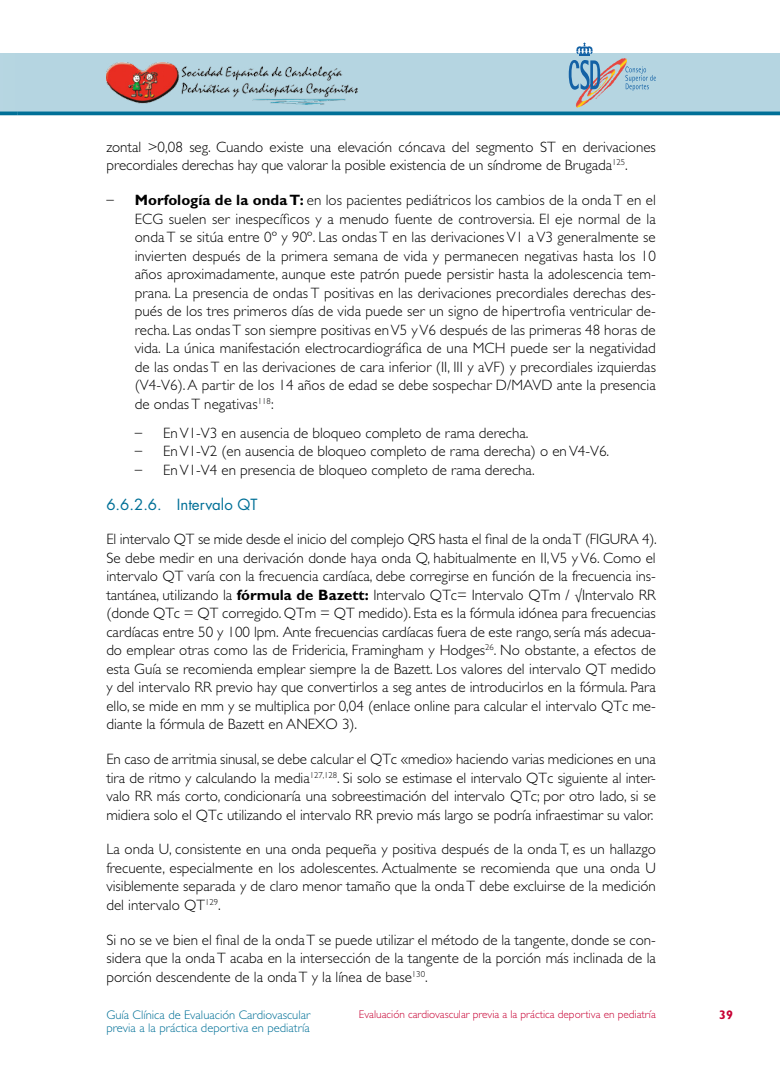
<style>
.page{position:relative;width:780px;height:1088px;background:#fff}
.page>*{position:absolute;margin:0;border:0;box-sizing:border-box;transform-origin:0 0}
.GENERAL-PARRAFO-1{font:300 15px/18.5px "Gill Sans Std";color:#000;text-align:justify}
.GENERAL-LISTA-UL-GUI{font:300 15px/18.5px "Gill Sans Std";color:#000;text-align:justify}
.GENERAL-NIVEL-4{font:15px "Futura Std";color:#007097}
.t1{font:300 12.5px/13.8px "Gill Sans Std";color:#007097}
.t2{font:700 12.5px "Gill Sans Std";color:#c70033}
.t3{font:300 11.25px "Gill Sans Std";color:#c70033}
.s1{font-family:"Futura Std"}
.s2{font-weight:700}
</style>
<div class="page">
<div style="left:0;top:53px;width:18px;height:60px;background:#b6d6e1"></div>
<div style="left:18px;top:53px;width:762px;height:60px;background:#b5d5e1"></div>
<img style="left:106px;top:62px;width:251px;height:42px">
<svg style="left:568px;top:43px;width:88px;height:65px"></svg>
<hr style="left:0;top:112px;width:18px;height:3px;background:#007097">
<hr style="left:18px;top:112px;width:762px;height:3px;background:#007097">
<p class="GENERAL-PARRAFO-1" style="left:106px;top:138px;width:551px">zontal &gt;0,08 seg. Cuando existe una elevación cóncava del segmento ST en derivaciones precordiales derechas hay que valorar la posible existencia de un síndrome de Brugada<sup>125</sup>.</p>
<p class="GENERAL-LISTA-UL-GUI" style="left:135px;top:191px;width:522px;text-indent:-28px"><span class="s1">–</span> <span class="s2">Morfología de la onda T:</span> en los pacientes pediátricos los cambios de la onda T en el ECG suelen ser inespecíficos y a menudo fuente de controversia. El eje normal de la onda T se sitúa entre 0º y 90º. Las ondas T en las derivaciones V1 a V3 generalmente se invierten después de la primera semana de vida y permanecen negativas hasta los 10 años aproximadamente, aunque este patrón puede persistir hasta la adolescencia tem&shy;prana. La presencia de ondas T positivas en las derivaciones precordiales derechas des&shy;pués de los tres primeros días de vida puede ser un signo de hipertrofia ventricular de&shy;recha. Las ondas T son siempre positivas en V5 y V6 después de las primeras 48 horas de vida. La única manifestación electrocardiográfica de una MCH puede ser la negatividad de las ondas T en las derivaciones de cara inferior (II, III y aVF) y precordiales izquierdas (V4-V6). A partir de los 14 años de edad se debe sospechar D/MAVD ante la presencia de ondas T negativas<sup>118</sup>:</p>
<p class="GENERAL-LISTA-UL-GUI" style="left:135px;top:424px;width:395px"><span class="s1">–</span> En V1-V3 en ausencia de bloqueo completo de rama derecha.</p>
<p class="GENERAL-LISTA-UL-GUI" style="left:135px;top:442px;width:476px"><span class="s1">–</span> En V1-V2 (en ausencia de bloqueo completo de rama derecha) o en V4-V6.</p>
<p class="GENERAL-LISTA-UL-GUI" style="left:135px;top:461px;width:401px"><span class="s1">–</span> En V1-V4 en presencia de bloqueo completo de rama derecha.</p>
<p class="GENERAL-NIVEL-4" style="left:106px;top:494px;width:152px">6.6.2.6. Intervalo QT</p>
<p class="GENERAL-PARRAFO-1" style="left:106px;top:530px;width:552px">El intervalo QT se mide desde el inicio del complejo QRS hasta el final de la onda T (FIGURA 4).<br>Se debe medir en una derivación donde haya onda Q, habitualmente en II, V5 y V6. Como el intervalo QT varía con la frecuencia cardíaca, debe corregirse en función de la frecuencia ins&shy;tantánea, utilizando la <span class="s2">fórmula de Bazett:</span> Intervalo QTc= Intervalo QTm / √Intervalo RR (donde QTc = QT corregido. QTm = QT medido). Esta es la fórmula idónea para frecuencias cardíacas entre 50 y 100 lpm. Ante frecuencias cardíacas fuera de este rango, sería más adecua&shy;do emplear otras como las de Fridericia, Framingham y Hodges<sup>26</sup>. No obstante, a efectos de esta Guía se recomienda emplear siempre la de Bazett. Los valores del intervalo QT medido y del intervalo RR previo hay que convertirlos a seg antes de introducirlos en la fórmula. Para ello, se mide en mm y se multiplica por 0,04 (enlace online para calcular el intervalo QTc me&shy;diante la fórmula de Bazett en ANEXO 3).</p>
<p class="GENERAL-PARRAFO-1" style="left:106px;top:750px;width:551px">En caso de arritmia sinusal, se debe calcular el QTc «medio» haciendo varias mediciones en una tira de ritmo y calculando la media<sup>127,128</sup>. Si solo se estimase el intervalo QTc siguiente al inter&shy;valo RR más corto, condicionaría una sobreestimación del intervalo QTc; por otro lado, si se midiera solo el QTc utilizando el intervalo RR previo más largo se podría infraestimar su valor.</p>
<p class="GENERAL-PARRAFO-1" style="left:106px;top:840px;width:551px">La onda U, consistente en una onda pequeña y positiva después de la onda T, es un hallazgo frecuente, especialmente en los adolescentes. Actualmente se recomienda que una onda U visiblemente separada y de claro menor tamaño que la onda T debe excluirse de la medición del intervalo QT<sup>129</sup>.</p>
<p class="GENERAL-PARRAFO-1" style="left:106px;top:930px;width:551px">Si no se ve bien el final de la onda T se puede utilizar el método de la tangente, donde se con&shy;sidera que la onda T acaba en la intersección de la tangente de la porción más inclinada de la porción descendente de la onda T y la línea de base<sup>130</sup>.</p>
<p class="t1" style="left:106px;top:1007px;width:205px">Guía Clínica de Evaluación Cardiovascular previa a la práctica deportiva en pediatría</p>
<p class="t3" style="left:359px;top:1007px;width:298px">Evaluación cardiovascular previa a la práctica deportiva en pediatría</p>
<p class="t2" style="left:719px;top:1007px;width:15px">39</p>
</div>
